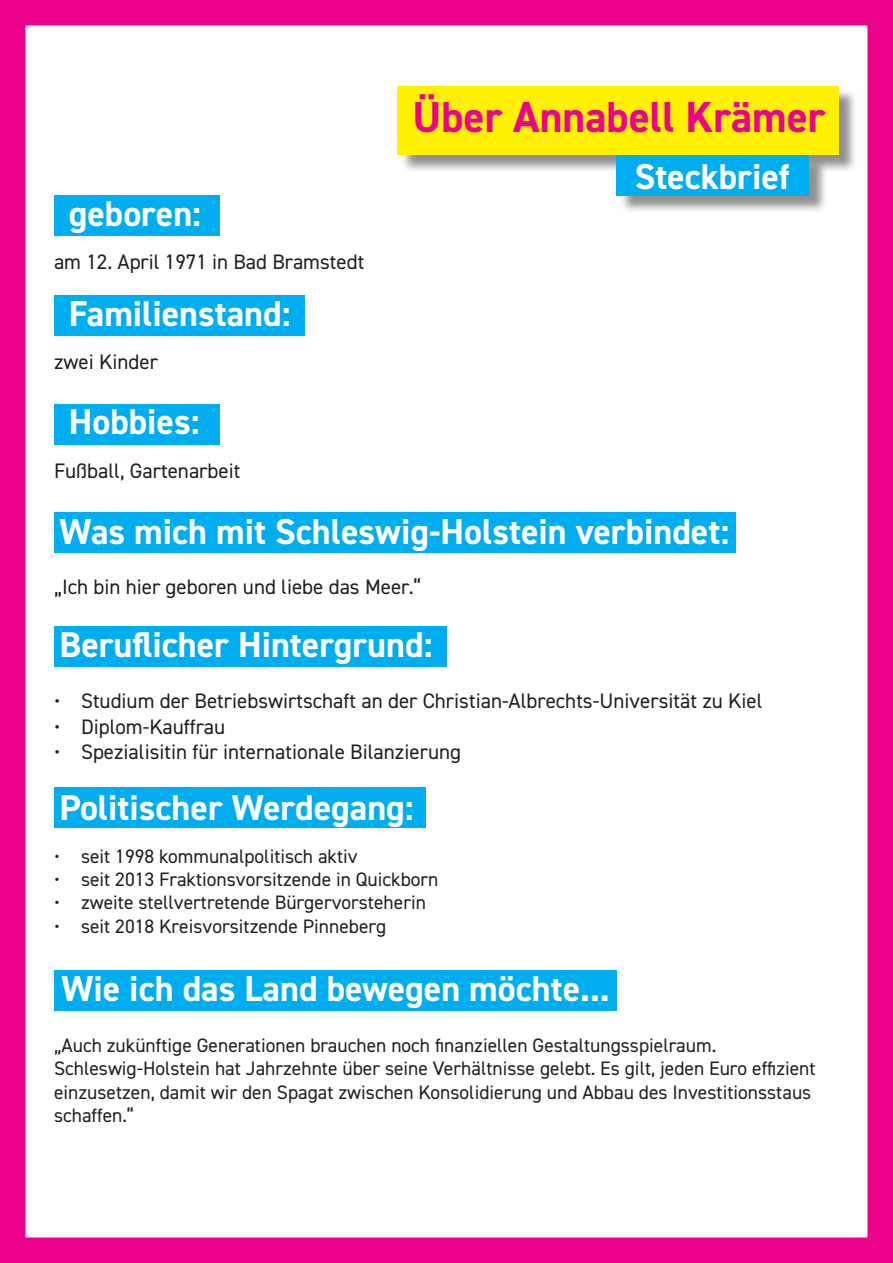
<style>
.page{position:relative;width:893px;height:1263px;background:#fff}
.page>*{position:absolute;margin:0;border:0;box-sizing:border-box;transform-origin:0 0}
.t1{font:700 43.5px "DIN2014";color:#ed028c}
.t2{font:700 36px "DIN2014";color:#fff}
.t3{font:21px "DIN2014";color:#231f20}
.t4{font:19.5px/23.4px "DIN2014";color:#231f20}
</style>
<div class="page">
<div style="left:0;top:0;width:893px;height:1263px;border:26px solid #ed028c"></div>
<div style="left:400px;top:88px;width:458px;height:85px;background:#231f20;opacity:.5"></div>
<div style="left:398px;top:86px;width:441px;height:69px;background:#fff101"></div>
<div style="left:619px;top:157px;width:209px;height:57px;background:#231f20;opacity:.5"></div>
<div style="left:617px;top:155px;width:192px;height:41px;background:#00aeef"></div>
<div style="left:54px;top:196px;width:166px;height:40px;background:#00aeef"></div>
<div style="left:54px;top:296px;width:250px;height:40px;background:#00aeef"></div>
<div style="left:54px;top:404px;width:166px;height:40px;background:#00aeef"></div>
<div style="left:54px;top:512px;width:682px;height:41px;background:#00aeef"></div>
<div style="left:54px;top:626px;width:392px;height:40px;background:#00aeef"></div>
<div style="left:54px;top:788px;width:371px;height:40px;background:#00aeef"></div>
<div style="left:54px;top:971px;width:563px;height:40px;background:#00aeef"></div>
<h1 class="t1" style="left:412px;top:88px;width:415px">Über Annabell Krämer</h1>
<h2 class="t2" style="left:635px;top:152px;width:157px">Steckbrief</h2>
<h2 class="t2" style="left:69px;top:189px;width:134px">geboren:</h2>
<p class="t3" style="left:54px;top:249px;width:312px">am 12. April 1971 in Bad Bramstedt</p>
<h2 class="t2" style="left:69px;top:289px;width:223px">Familienstand:</h2>
<p class="t3" style="left:54px;top:349px;width:105px">zwei Kinder</p>
<h2 class="t2" style="left:69px;top:398px;width:132px">Hobbies:</h2>
<p class="t3" style="left:54px;top:457px;width:188px">Fußball, Gartenarbeit</p>
<h2 class="t2" style="left:60px;top:507px;width:671px">Was mich mit Schleswig-Holstein verbindet:</h2>
<p class="t3" style="left:54px;top:573px;width:369px">„Ich bin hier geboren und liebe das Meer.“</p>
<h2 class="t2" style="left:60px;top:621px;width:375px">Beruflicher Hintergrund:</h2>
<p class="t3" style="left:54px;top:688px;width:710px">• Studium der Betriebswirtschaft an der Christian-Albrechts-Universität zu Kiel</p>
<p class="t3" style="left:54px;top:713px;width:173px">• Diplom-Kauffrau</p>
<p class="t3" style="left:54px;top:738px;width:409px">• Spezialisitin für internationale Bilanzierung</p>
<h2 class="t2" style="left:60px;top:784px;width:356px">Politischer Werdegang:</h2>
<p class="t4" style="left:54px;top:844px;width:305px">• seit 1998 kommunalpolitisch aktiv</p>
<p class="t4" style="left:54px;top:867px;width:386px">• seit 2013 Fraktionsvorsitzende in Quickborn</p>
<p class="t4" style="left:54px;top:890px;width:373px">• zweite stellvertretende Bürgervorsteherin</p>
<p class="t4" style="left:54px;top:914px;width:334px">• seit 2018 Kreisvorsitzende Pinneberg</p>
<h2 class="t2" style="left:61px;top:964px;width:550px">Wie ich das Land bewegen möchte...</h2>
<p class="t4" style="left:54px;top:1033px;width:763px">„Auch zukünftige Generationen brauchen noch finanziellen Gestaltungsspielraum.<br>Schleswig-Holstein hat Jahrzehnte über seine Verhältnisse gelebt. Es gilt, jeden Euro effizient einzusetzen, damit wir den Spagat zwischen Konsolidierung und Abbau des Investitionsstaus schaffen.“</p>
</div>
